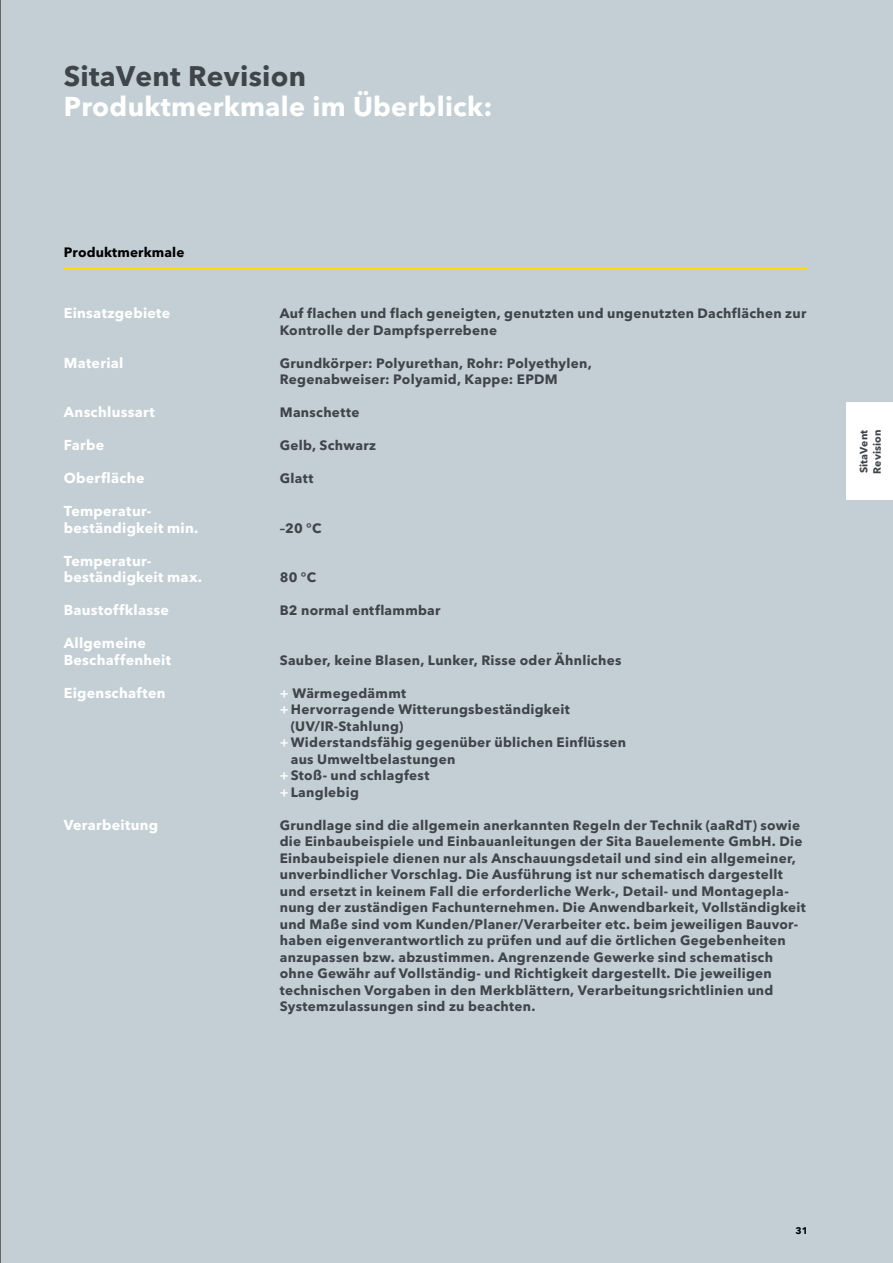
<style>
.page{position:relative;width:893px;height:1263px;background:#c4cfd5}
.page>*{position:absolute;margin:0;border:0;box-sizing:border-box;transform-origin:0 0}
.t1{font:700 28.05px "Avenir Next LT Pro";letter-spacing:.01em;color:#40454c}
.t2{font:700 27px "Avenir Next LT Pro";letter-spacing:.01em;color:#fff}
.t3{font:700 14.25px/16.5px "Avenir Next LT Pro";letter-spacing:.02em;color:#fff}
.t4{font:700 13.5px/16.5px "Avenir Next LT Pro";letter-spacing:.02em;color:#40454c}
.t5{font:700 13.5px "Avenir Next LT Pro";letter-spacing:.01em;color:#000}
.t6{font:700 10.5px/13.5px "Avenir Next W1 G";letter-spacing:.01em;color:#40454c}
.t7{font:700 9.6px "Avenir Next LT Pro";color:#000}
.s1{font-weight:600;color:#fff}
</style>
<div class="page">
<hr style="left:64px;top:267px;width:744px;height:3px;background:#fd0">
<div style="left:846px;top:403px;width:47px;height:97px;background:#fff"></div>
<hr style="left:0;top:0;width:1px;height:1263px;background:#000">
<h1 class="t1" style="left:64px;top:59px;width:244px">SitaVent Revision</h1>
<h2 class="t2" style="left:64px;top:90px;width:430px">Produktmerkmale im Überblick:</h2>
<p class="t5" style="left:64px;top:244px;width:122px">Produktmerkmale</p>
<p class="t3" style="left:64px;top:305px;width:108px">Einsatzgebiete</p>
<p class="t4" style="left:280px;top:305px;width:528px">Auf flachen und flach geneigten, genutzten und ungenutzten Dachflächen zur<br>Kontrolle der Dampfsperrebene</p>
<p class="t3" style="left:64px;top:354px;width:61px">Material</p>
<p class="t4" style="left:280px;top:354px;width:313px">Grundkörper: Polyurethan, Rohr: Polyethylen,<br>Regenabweiser: Polyamid, Kappe: EPDM</p>
<p class="t3" style="left:64px;top:404px;width:93px">Anschlussart</p>
<p class="t4" style="left:280px;top:404px;width:81px">Manschette</p>
<p class="t3" style="left:64px;top:437px;width:42px">Farbe</p>
<p class="t4" style="left:280px;top:437px;width:98px">Gelb, Schwarz</p>
<p class="t3" style="left:64px;top:470px;width:82px">Oberfläche</p>
<p class="t4" style="left:280px;top:470px;width:35px">Glatt</p>
<p class="t3" style="left:64px;top:503px;width:136px">Temperatur&shy;beständigkeit min.</p>
<p class="t4" style="left:280px;top:519px;width:43px">–20 °C</p>
<p class="t3" style="left:64px;top:552px;width:140px">Temperatur&shy;beständigkeit max.</p>
<p class="t4" style="left:280px;top:569px;width:38px">80 °C</p>
<p class="t3" style="left:64px;top:602px;width:107px">Baustoffklasse</p>
<p class="t4" style="left:280px;top:602px;width:162px">B2 normal entflammbar</p>
<p class="t3" style="left:64px;top:635px;width:109px">Allgemeine<br>Beschaffenheit</p>
<p class="t4" style="left:280px;top:651px;width:343px">Sauber, keine Blasen, Lunker, Risse oder Ähnliches</p>
<p class="t3" style="left:64px;top:684px;width:103px">Eigenschaften</p>
<p class="t4" style="left:280px;top:684px;width:128px"><span class="s1">+</span> Wärmegedämmt</p>
<p class="t4" style="left:280px;top:701px;width:291px"><span class="s1">+</span>Hervorragende Witterungsbeständigkeit</p>
<p class="t4" style="left:291px;top:717px;width:114px">(UV/IR-Stahlung)</p>
<p class="t4" style="left:280px;top:734px;width:348px"><span class="s1">+</span>Widerstandsfähig gegenüber üblichen Einflüssen</p>
<p class="t4" style="left:291px;top:750px;width:166px">aus Umweltbelastungen</p>
<p class="t4" style="left:280px;top:767px;width:151px"><span class="s1">+</span> Stoß- und schlagfest</p>
<p class="t4" style="left:280px;top:783px;width:81px"><span class="s1">+</span> Langlebig</p>
<p class="t3" style="left:64px;top:816px;width:96px">Verarbeitung</p>
<p class="t4" style="left:280px;top:816px;width:527px">Grundlage sind die allgemein anerkannten Regeln der Technik (aaRdT) sowie die Einbaubeispiele und Einbauanleitungen der Sita Bauelemente GmbH. Die Einbaubeispiele dienen nur als Anschauungsdetail und sind ein allgemeiner, unverbindlicher Vorschlag. Die Ausführung ist nur schematisch dargestellt und ersetzt in keinem Fall die erforderliche Werk-, Detail- und Montagepla&shy;nung der zuständigen Fachunternehmen. Die Anwendbarkeit, Vollständigkeit und Maße sind vom Kunden/Planer/Verarbeiter etc. beim jeweiligen Bauvor&shy;haben eigenverantwortlich zu prüfen und auf die örtlichen Gegebenheiten anzupassen bzw. abzustimmen. Angrenzende Gewerke sind schematisch ohne Gewähr auf Vollständig- und Richtigkeit dargestellt. Die jeweiligen technischen Vorgaben in den Merkblättern, Verarbeitungsrichtlinien und Systemzulassungen sind zu beachten.</p>
<p class="t6" style="left:857px;top:473px;width:46px;rotate:-90deg">SitaVent<br>Revision</p>
<p class="t7" style="left:795px;top:1225px;width:14px">31</p>
</div>
